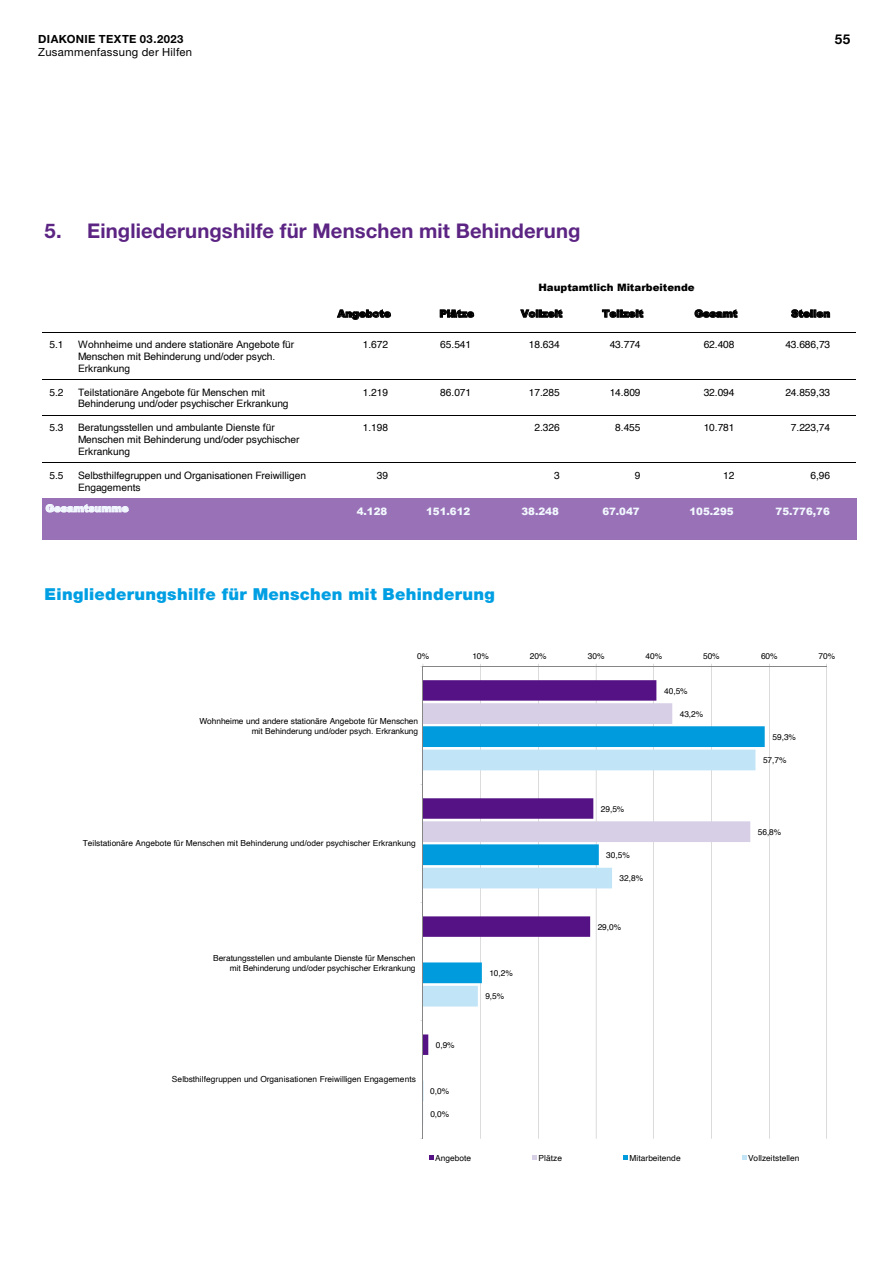
<style>
.page{position:relative;width:893px;height:1263px;background:#fff}
.page>*{position:absolute;margin:0;border:0;box-sizing:border-box;transform-origin:0 0}
._1__Unterebene__1_1{font:700 20.25px "Helvetica Neue LT";letter-spacing:.005em;color:#5c2483}
._3__Unterebene{font:900 16.5px "Helvetica Neue LT";letter-spacing:.015em;color:#009fe3}
.t1{font:700 13.5px "Helvetica Neue LT Com";color:#000}
.t2{font:11.25px "Helvetica Neue LT";letter-spacing:.025em;color:#000}
.t3{font:700 11.25px "Helvetica Neue LT";letter-spacing:.035em;color:#000}
.t4{font:10.2px/12px "Helvetica";letter-spacing:-.005em;color:#000}
.t5{font:900 10.2px "Arial";color:#000}
.t6{font:900 10.2px "Arial";color:#f2f8ff}
.t7{font:8.4px/9.8px "Helvetica";letter-spacing:-.005em;color:#000;text-align:right}
.s1{font-family:"Arial"}
</style>
<div class="page">
<hr style="left:480px;top:666px;width:1px;height:473px;background:#868686">
<hr style="left:538px;top:666px;width:1px;height:473px;background:#868686">
<hr style="left:596px;top:666px;width:1px;height:473px;background:#868686">
<hr style="left:653px;top:666px;width:1px;height:473px;background:#868686">
<hr style="left:711px;top:666px;width:1px;height:473px;background:#868686">
<hr style="left:769px;top:666px;width:1px;height:473px;background:#868686">
<hr style="left:827px;top:666px;width:1px;height:473px;background:#868686">
<svg style="left:424px;top:680px;width:232px;height:23px;background:#672c92"></svg>
<svg style="left:424px;top:703px;width:288px;height:23px;fill:#d7cfe6"></svg>
<svg style="left:424px;top:726px;width:341px;height:45px;background:#27aae1"></svg>
<svg style="left:424px;top:750px;width:331px;height:374px"></svg>
<hr style="left:423px;top:666px;width:404px;height:1px;background:#868686">
<hr style="left:423px;top:666px;width:1px;height:473px;background:#868686">
<svg style="left:429px;top:1156px;width:4px;height:4px"></svg>
<svg style="left:533px;top:1156px;width:4px;height:4px"></svg>
<svg style="left:624px;top:1156px;width:4px;height:4px"></svg>
<svg style="left:742px;top:1156px;width:4px;height:4px"></svg>
<hr style="left:42px;top:332px;width:814px;height:1px;background:#000">
<hr style="left:42px;top:380px;width:814px;height:1px;background:#000">
<hr style="left:42px;top:415px;width:814px;height:1px;background:#000">
<hr style="left:42px;top:463px;width:814px;height:1px;background:#000">
<div style="left:42px;top:498px;width:814px;height:42px;background:#9971b6"></div>
<h3 class="t3" style="left:38px;top:32px;width:147px">DIAKONIE TEXTE 03.2023</h3>
<h3 class="t2" style="left:38px;top:46px;width:155px">Zusammenfassung der Hilfen</h3>
<p class="_1__Unterebene__1_1" style="left:45px;top:218px;width:537px">5. Eingliederungshilfe für Menschen mit Behinderung</p>
<p class="t5" style="left:538px;top:280px;width:158px">Hauptamtlich Mitarbeitende</p>
<h3 class="t1" style="left:835px;top:30px;width:17px">55</h3>
<p class="t5" style="left:337px;top:306px;width:55px">Angebote</p>
<p class="t5" style="left:439px;top:306px;width:36px">Plätze</p>
<p class="t5" style="left:521px;top:306px;width:43px">Vollzeit</p>
<p class="t5" style="left:602px;top:306px;width:43px">Teilzeit</p>
<p class="t5" style="left:695px;top:306px;width:44px">Gesamt</p>
<p class="t5" style="left:791px;top:306px;width:41px">Stellen</p>
<p class="t4" style="left:50px;top:339px;width:16px">5.1</p>
<p class="t4" style="left:78px;top:339px;width:218px"><span class="s1">Wohnheime und andere stationäre Angebote für<br></span>Menschen mit Behinderung und/oder psych.<br>Erkrankung</p>
<p class="t4" style="left:363px;top:339px;width:27px">1.672</p>
<p class="t4" style="left:440px;top:339px;width:32px">65.541</p>
<p class="t4" style="left:529px;top:339px;width:32px">18.634</p>
<p class="t4" style="left:610px;top:339px;width:32px">43.774</p>
<p class="t4" style="left:704px;top:339px;width:32px">62.408</p>
<p class="t4" style="left:785px;top:339px;width:46px">43.686,73</p>
<p class="t4" style="left:50px;top:386px;width:16px">5.2</p>
<p class="t4" style="left:78px;top:386px;width:212px"><span class="s1">Teilstationäre Angebote für Menschen mit<br></span>Behinderung und/oder psychischer Erkrankung</p>
<p class="t4" style="left:363px;top:386px;width:27px">1.219</p>
<p class="t4" style="left:440px;top:386px;width:32px">86.071</p>
<p class="t4" style="left:529px;top:386px;width:32px">17.285</p>
<p class="t4" style="left:610px;top:386px;width:32px">14.809</p>
<p class="t4" style="left:704px;top:386px;width:32px">32.094</p>
<p class="t4" style="left:785px;top:386px;width:46px">24.859,33</p>
<p class="t4" style="left:50px;top:422px;width:16px">5.3</p>
<p class="t4" style="left:78px;top:422px;width:223px"><span class="s1">Beratungsstellen und ambulante Dienste für<br></span>Menschen mit Behinderung und/oder psychischer<br>Erkrankung</p>
<p class="t4" style="left:363px;top:422px;width:27px">1.198</p>
<p class="t4" style="left:534px;top:422px;width:27px">2.326</p>
<p class="t4" style="left:615px;top:422px;width:27px">8.455</p>
<p class="t4" style="left:704px;top:422px;width:32px">10.781</p>
<p class="t4" style="left:791px;top:422px;width:41px">7.223,74</p>
<p class="t4" style="left:50px;top:469px;width:16px">5.5</p>
<p class="t4" style="left:78px;top:469px;width:229px">Selbsthilfegruppen und Organisationen Freiwilligen<br>Engagements</p>
<p class="t4" style="left:377px;top:469px;width:13px">39</p>
<p class="t4" style="left:554px;top:469px;width:7px">3</p>
<p class="t4" style="left:635px;top:469px;width:7px">9</p>
<p class="t4" style="left:723px;top:469px;width:13px">12</p>
<p class="t4" style="left:810px;top:469px;width:21px">6,96</p>
<p class="t6" style="left:46px;top:501px;width:84px">Gesamtsumme</p>
<p class="t6" style="left:357px;top:504px;width:32px">4.128</p>
<p class="t6" style="left:426px;top:504px;width:46px">151.612</p>
<p class="t6" style="left:521px;top:504px;width:39px">38.248</p>
<p class="t6" style="left:602px;top:504px;width:39px">67.047</p>
<p class="t6" style="left:689px;top:504px;width:46px">105.295</p>
<p class="t6" style="left:775px;top:504px;width:56px">75.776,76</p>
<p class="_3__Unterebene" style="left:45px;top:584px;width:452px">Eingliederungshilfe für Menschen mit Behinderung</p>
<p class="t7" style="left:417px;top:651px;width:14px">0%</p>
<p class="t7" style="left:472px;top:651px;width:18px">10%</p>
<p class="t7" style="left:530px;top:651px;width:18px">20%</p>
<p class="t7" style="left:588px;top:651px;width:18px">30%</p>
<p class="t7" style="left:645px;top:651px;width:18px">40%</p>
<p class="t7" style="left:703px;top:651px;width:18px">50%</p>
<p class="t7" style="left:761px;top:651px;width:18px">60%</p>
<p class="t7" style="left:819px;top:651px;width:18px">70%</p>
<p class="t7" style="left:199px;top:717px;width:220px">Wohnheime und andere stationäre Angebote für Menschen mit Behinderung und/oder psych. Erkrankung</p>
<p class="t7" style="left:83px;top:838px;width:335px">Teilstationäre Angebote für Menschen mit Behinderung und/oder psychischer Erkrankung</p>
<p class="t7" style="left:213px;top:953px;width:204px">Beratungsstellen und ambulante Dienste für Menschen mit Behinderung und/oder psychischer Erkrankung</p>
<p class="t7" style="left:489px;top:968px;width:25px">10,2%</p>
<p class="t7" style="left:485px;top:992px;width:20px">9,5%</p>
<p class="t7" style="left:664px;top:686px;width:25px">40,5%</p>
<p class="t7" style="left:680px;top:709px;width:25px">43,2%</p>
<p class="t7" style="left:601px;top:804px;width:25px">29,5%</p>
<p class="t7" style="left:606px;top:850px;width:25px">30,5%</p>
<p class="t7" style="left:620px;top:874px;width:25px">32,8%</p>
<p class="t7" style="left:598px;top:922px;width:25px">29,0%</p>
<p class="t7" style="left:772px;top:732px;width:25px">59,3%</p>
<p class="t7" style="left:763px;top:755px;width:25px">57,7%</p>
<p class="t7" style="left:758px;top:827px;width:25px">56,8%</p>
<p class="t7" style="left:172px;top:1075px;width:245px">Selbsthilfegruppen und Organisationen Freiwilligen Engagements</p>
<p class="t7" style="left:436px;top:1040px;width:20px">0,9%</p>
<p class="t7" style="left:430px;top:1086px;width:20px">0,0%</p>
<p class="t7" style="left:430px;top:1110px;width:20px">0,0%</p>
<p class="t7" style="left:435px;top:1153px;width:38px">Angebote</p>
<p class="t7" style="left:539px;top:1153px;width:25px">Plätze</p>
<p class="t7" style="left:630px;top:1153px;width:53px">Mitarbeitende</p>
<p class="t7" style="left:748px;top:1153px;width:53px">Vollzeitstellen</p>
</div>
